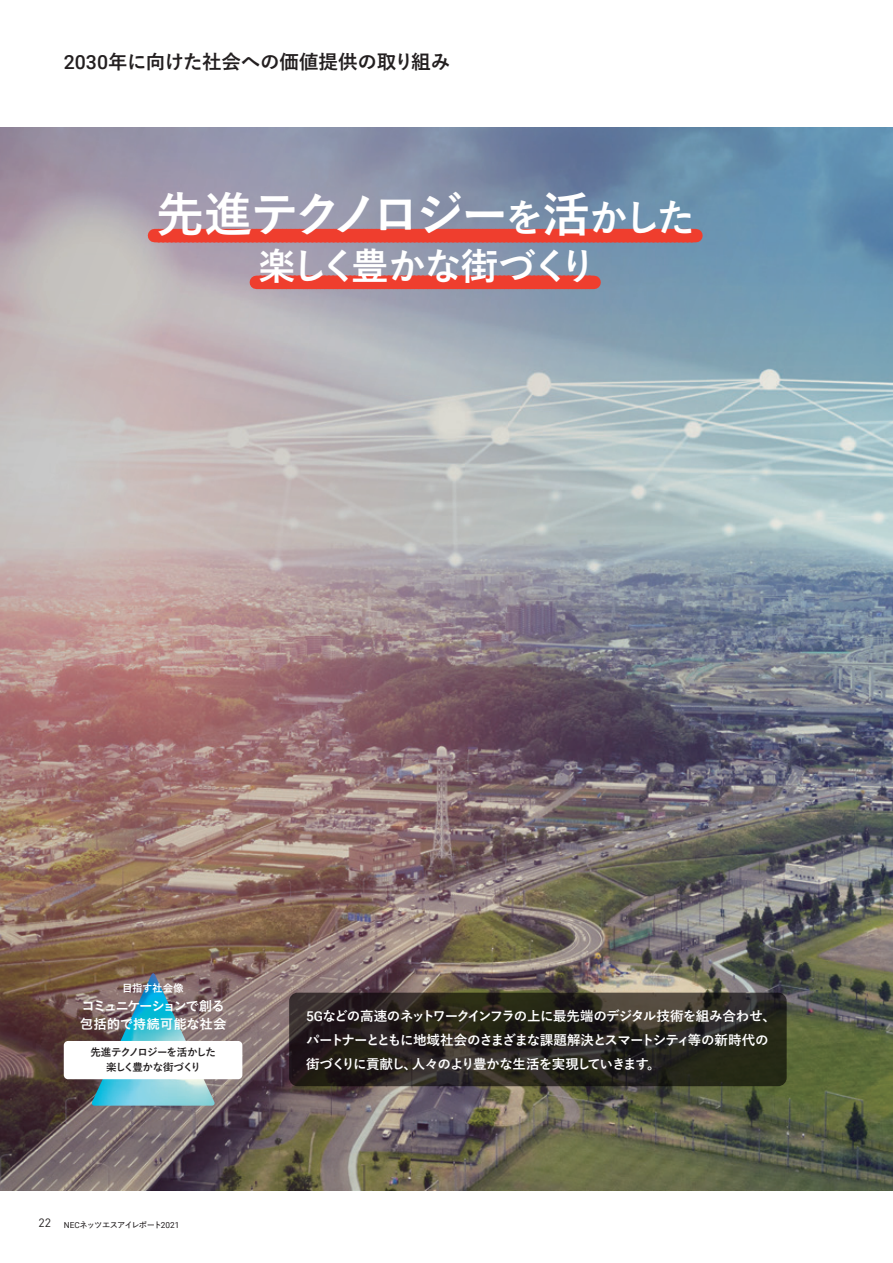
<style>
.page{position:relative;width:893px;height:1263px;background:#fff}
.page>*{position:absolute;margin:0;border:0;box-sizing:border-box;transform-origin:0 0}
.リード{font:700 48px "Yu Go Pr 6 N";letter-spacing:-.08em;color:#fff}
.リード-2{font:700 37.5px "Yu Go Pr 6 N";letter-spacing:-.09em;color:#fff}
._190716-ページタイトル{font:700 19.5px "Yu Go Pr 6 N";letter-spacing:-.01em;color:#231f20}
.価値提供の取組_01{font:700 13.5px/24px "Yu Go Pr 6 N";letter-spacing:-.055em;color:#fff}
._03-本文{font:13.5px "Koburina Go Std N W6";letter-spacing:-.13em;color:#fff}
._03-本文-2{font:13.5px "Koburina Go Std N W6";color:#fff}
.価値提供の取組_01-2{font:700 10.5px/15px "Yu Go Pr 6 N";letter-spacing:-.09em;color:#231f20;text-align:center}
._03-本文-3{font:10.5px "Koburina Go Std N W6";letter-spacing:-.04em;color:#fff}
.t1{font:600 8.25px "Yu Go Pr 6 N";letter-spacing:-.1em;color:#231f20}
.s1{font-family:"Roboto";font-weight:500}
.s2{font-size:38.4px}
.s3{font-family:"DIN Pro";font-weight:400;font-size:12px}
.s4{font-family:"Roboto";font-weight:400}
</style>
<div class="page">
<img style="left:0;top:128px;width:893px;height:1063px">
<div style="left:155px;top:229px;width:541px;height:13px;background:#ef3e2e"></div>
<div style="left:256px;top:276px;width:338px;height:13px;background:#ef3e2e"></div>
<img style="left:91px;top:973px;width:124px;height:133px">
<div style="left:64px;top:1041px;width:178px;height:38px;background:#fff;border-radius:4px"></div>
<svg style="left:289px;top:993px;width:498px;height:93px;background:#29261f"></svg>
<p class="_190716-ページタイトル" style="left:64px;top:51px;width:388px"><span class="s1">2030</span>年に向けた社会への価値提供の取り組み</p>
<p class="リード" style="left:156px;top:187px;width:540px">先進テクノロジー<span class="s2">を</span>活<span class="s2">かした</span></p>
<p class="リード-2" style="left:258px;top:245px;width:340px">楽しく豊かな街づくり</p>
<p class="_03-本文-3" style="left:122px;top:980px;width:63px">目指す社会像</p>
<p class="_03-本文" style="left:82px;top:996px;width:145px">コミュニケーションで創る</p>
<p class="_03-本文-2" style="left:80px;top:1014px;width:148px">包括的で持続可能な社会</p>
<p class="価値提供の取組_01-2" style="left:90px;top:1045px;width:127px">先進テクノロジーを活かした楽しく豊かな街づくり</p>
<p class="t1" style="left:38px;top:1217px;width:143px"><span class="s3">22</span> <span class="s4">NEC</span>ネッツエスアイレポート<span class="s4">2021</span></p>
<p class="価値提供の取組_01" style="left:306px;top:1004px;width:471px"><span class="s1">5G</span>などの高速のネットワークインフラの上に最先端のデジタル技術を組み合わせ、パートナーとともに地域社会のさまざまな課題解決とスマートシティ等の新時代の街づくりに貢献し、人々のより豊かな生活を実現していきます。</p>
</div>
